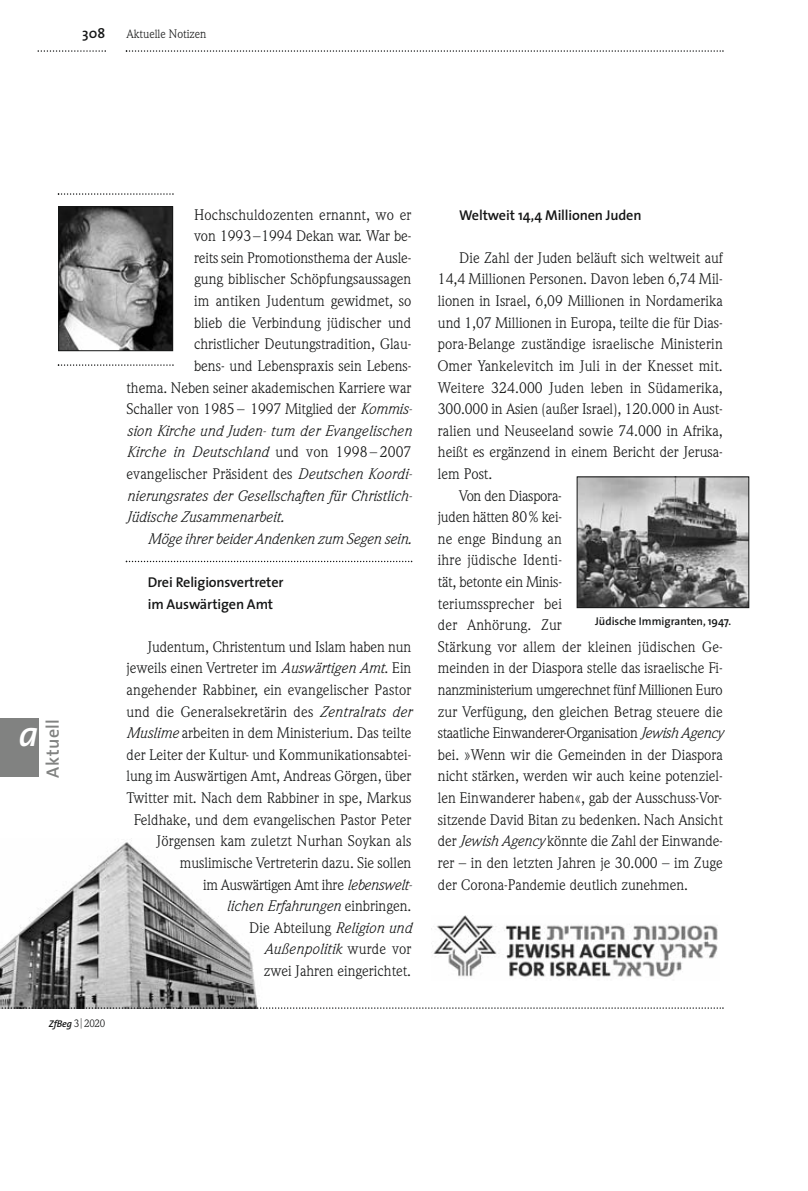
<style>
.page{position:relative;width:808px;height:1191px;background:#fff}
.page>*{position:absolute;margin:0;border:0;box-sizing:border-box;transform-origin:0 0}
.t1{font:italic 600 36px "The Sans";color:#fff}
.t2{font:600 18px "The Sans";letter-spacing:.025em;color:#818281}
.t3{font:15px/21.6px "Weidemann";color:#151616;text-align:right}
.t4{font:italic 15px "Weidemann";color:#151616}
.t5{font:15px "Weidemann";letter-spacing:-.02em;color:#151616}
.t6{font:600 14.25px/21.6px "The Sans";letter-spacing:-.01em;color:#151616}
.t7{font:600 14.1px "The Sans";color:#151616}
.t8{font:12px "Weidemann";color:#151616}
.t9{font:600 11.25px "The Sans";color:#151616}
.t10{font:italic 600 9.75px "The Sans";letter-spacing:-.01em;color:#151616}
.s1{font-family:"Weidemann";font-weight:400;font-style:normal;font-size:10.5px}
.s2{font-weight:200;font-style:normal;font-size:10.5px}
.s3{font-style:italic}
.s4{font-style:normal}
</style>
<div class="page">
<img style="left:0;top:838px;width:258px;height:169px">
<svg style="left:126px;top:50px;width:598px;height:2px"></svg>
<svg style="left:38px;top:50px;width:68px;height:2px"></svg>
<svg style="left:0;top:1007px;width:724px;height:1px"></svg>
<svg style="left:58px;top:193px;width:116px;height:2px"></svg>
<svg style="left:58px;top:364px;width:116px;height:2px"></svg>
<img style="left:61px;top:208px;width:110px;height:141px">
<div style="left:59px;top:206px;width:114px;height:145px;border:1px solid #151616"></div>
<img style="left:433px;top:915px;width:285px;height:62px">
<img style="left:579px;top:479px;width:168px;height:127px">
<div style="left:577px;top:477px;width:172px;height:131px;border:1px solid #151616"></div>
<svg style="left:126px;top:561px;width:286px;height:1px"></svg>
<div style="left:0;top:719px;width:38px;height:58px;background:#818281"></div>
<p class="t7" style="left:82px;top:28px;width:25px">308</p>
<p class="t8" style="left:126px;top:30px;width:81px">Aktuelle Notizen</p>
<h1 class="t1" style="left:19px;top:719px;width:21px">a</h1>
<p class="t2" style="left:46px;top:777px;width:60px;rotate:-90deg">Aktuell</p>
<p class="t10" style="left:49px;top:1019px;width:58px">ZfBeg <span class="s1">3</span><span class="s2">|</span><span class="s1">2020</span></p>
<p class="t3" style="left:194px;top:205px;width:219px">Hochschuldozenten ernannt, wo er</p>
<p class="t3" style="left:194px;top:227px;width:219px">von 1993 –1994 Dekan war. War be-</p>
<p class="t3" style="left:194px;top:248px;width:219px">reits sein Promotionsthema der Ausle-</p>
<p class="t3" style="left:194px;top:270px;width:219px">gung biblischer Schöpfungsaussagen</p>
<p class="t3" style="left:194px;top:291px;width:219px">im antiken Judentum gewidmet, so</p>
<p class="t3" style="left:194px;top:313px;width:219px">blieb die Verbindung jüdischer und</p>
<p class="t3" style="left:194px;top:335px;width:219px">christlicher Deutungstradition, Glau-</p>
<p class="t3" style="left:194px;top:356px;width:219px">bens- und Lebenspraxis sein Lebens-</p>
<p class="t3" style="left:126px;top:378px;width:286px">thema. Neben seiner akademischen Karriere war</p>
<p class="t3" style="left:126px;top:399px;width:287px">Schaller von 1985 – 1997 Mitglied der <span class="s3">Kommis-</span></p>
<p class="t4" style="left:126px;top:425px;width:286px">sion Kirche und Juden- tum der Evangelischen</p>
<p class="t4" style="left:126px;top:446px;width:286px">Kirche in Deutschland <span class="s4">und von 1998 – 2007</span></p>
<p class="t3" style="left:126px;top:464px;width:287px">evangelischer Präsident des <span class="s3">Deutschen Koordi-</span></p>
<p class="t4" style="left:126px;top:490px;width:287px">nierungsrates der Gesellschaften für Christlich-</p>
<p class="t4" style="left:126px;top:511px;width:159px">Jüdische Zusammenarbeit.</p>
<p class="t4" style="left:148px;top:533px;width:265px">Möge ihrer beider Andenken zum Segen sein.</p>
<p class="t6" style="left:148px;top:573px;width:137px">Drei Religionsvertreter im Auswärtigen Amt</p>
<p class="t3" style="left:126px;top:637px;width:287px">Judentum, Christentum und Islam haben nun jeweils einen Vertreter im <span class="s3">Auswärtigen Amt</span>. Ein angehender Rabbiner, ein evangelischer Pastor und die Generalsekretärin des <span class="s3">Zentralrats der Muslime</span> arbeiten in dem Ministerium. Das teilte der Leiter der Kultur- und Kommunikationsabtei&shy;lung im Auswärtigen Amt, Andreas Görgen, über Twitter mit. Nach dem Rabbiner in spe, Markus Feldhake, und dem evangelischen Pastor Peter Jörgensen kam zuletzt Nurhan Soykan als muslimische Vertreterin dazu. Sie sollen<br>im Auswärtigen Amt ihre <span class="s3">lebenswelt-<br>lichen Erfahrungen</span> einbringen.<br>Die Abteilung <span class="s3">Religion und<br>Außenpolitik</span> wurde vor<br>zwei Jahren eingerichtet.</p>
<p class="t6" style="left:459px;top:205px;width:184px">Weltweit 14,4 Millionen Juden</p>
<p class="t3" style="left:459px;top:248px;width:265px">Die Zahl der Juden beläuft sich weltweit auf</p>
<p class="t3" style="left:438px;top:270px;width:286px">14,4 Millionen Personen. Davon leben 6,74 Mil-</p>
<p class="t3" style="left:438px;top:291px;width:286px">lionen in Israel, 6,09 Millionen in Nordamerika</p>
<p class="t3" style="left:438px;top:313px;width:286px">und 1,07 Millionen in Europa, teilte die für Dias-</p>
<p class="t3" style="left:438px;top:335px;width:286px">pora-Belange zuständige israelische Ministerin</p>
<p class="t3" style="left:438px;top:356px;width:286px">Omer Yankelevitch im Juli in der Knesset mit.</p>
<p class="t3" style="left:438px;top:378px;width:286px">Weitere 324.000 Juden leben in Südamerika,</p>
<p class="t3" style="left:438px;top:399px;width:286px">300.000 in Asien (außer Israel), 120.000 in Aust-</p>
<p class="t3" style="left:438px;top:421px;width:286px">ralien und Neuseeland sowie 74.000 in Afrika,</p>
<p class="t3" style="left:438px;top:443px;width:286px">heißt es ergänzend in einem Bericht der Jerusa-</p>
<p class="t3" style="left:438px;top:464px;width:56px">lem Post.</p>
<p class="t3" style="left:459px;top:486px;width:104px">Von den Diaspora-</p>
<p class="t5" style="left:438px;top:511px;width:126px">juden hätten 80% kei-</p>
<p class="t3" style="left:438px;top:529px;width:126px">ne enge Bindung an</p>
<p class="t3" style="left:438px;top:551px;width:126px">ihre jüdische Identi-</p>
<p class="t3" style="left:438px;top:572px;width:126px">tät, betonte ein Minis-</p>
<p class="t3" style="left:438px;top:594px;width:126px">teriumssprecher bei</p>
<p class="t3" style="left:438px;top:615px;width:126px">der Anhörung. Zur</p>
<p class="t3" style="left:438px;top:637px;width:286px">Stärkung vor allem der kleinen jüdischen Ge-</p>
<p class="t3" style="left:438px;top:659px;width:286px">meinden in der Diaspora stelle das israelische Fi-</p>
<p class="t5" style="left:438px;top:684px;width:286px">nanzministerium umgerechnet fünf Millionen Euro</p>
<p class="t3" style="left:438px;top:702px;width:286px">zur Verfügung, den gleichen Betrag steuere die</p>
<p class="t5" style="left:438px;top:727px;width:286px">staatliche Einwanderer-Organisation <span class="s3">Jewish Agency</span></p>
<p class="t3" style="left:438px;top:745px;width:286px">bei. »Wenn wir die Gemeinden in der Diaspora</p>
<p class="t3" style="left:438px;top:767px;width:286px">nicht stärken, werden wir auch keine potenziel-</p>
<p class="t3" style="left:438px;top:788px;width:286px">len Einwanderer haben«, gab der Ausschuss-Vor-</p>
<p class="t3" style="left:438px;top:810px;width:286px">sitzende David Bitan zu bedenken. Nach Ansicht</p>
<p class="t3" style="left:438px;top:831px;width:286px">der <span class="s3">Jewish Agency</span> könnte die Zahl der Einwande-</p>
<p class="t3" style="left:438px;top:853px;width:286px">rer – in den letzten Jahren je 30.000 – im Zuge</p>
<p class="t3" style="left:438px;top:875px;width:252px">der Corona-Pandemie deutlich zunehmen.</p>
<p class="t9" style="left:595px;top:617px;width:137px">Jüdische Immigranten, 1947.</p>
</div>
